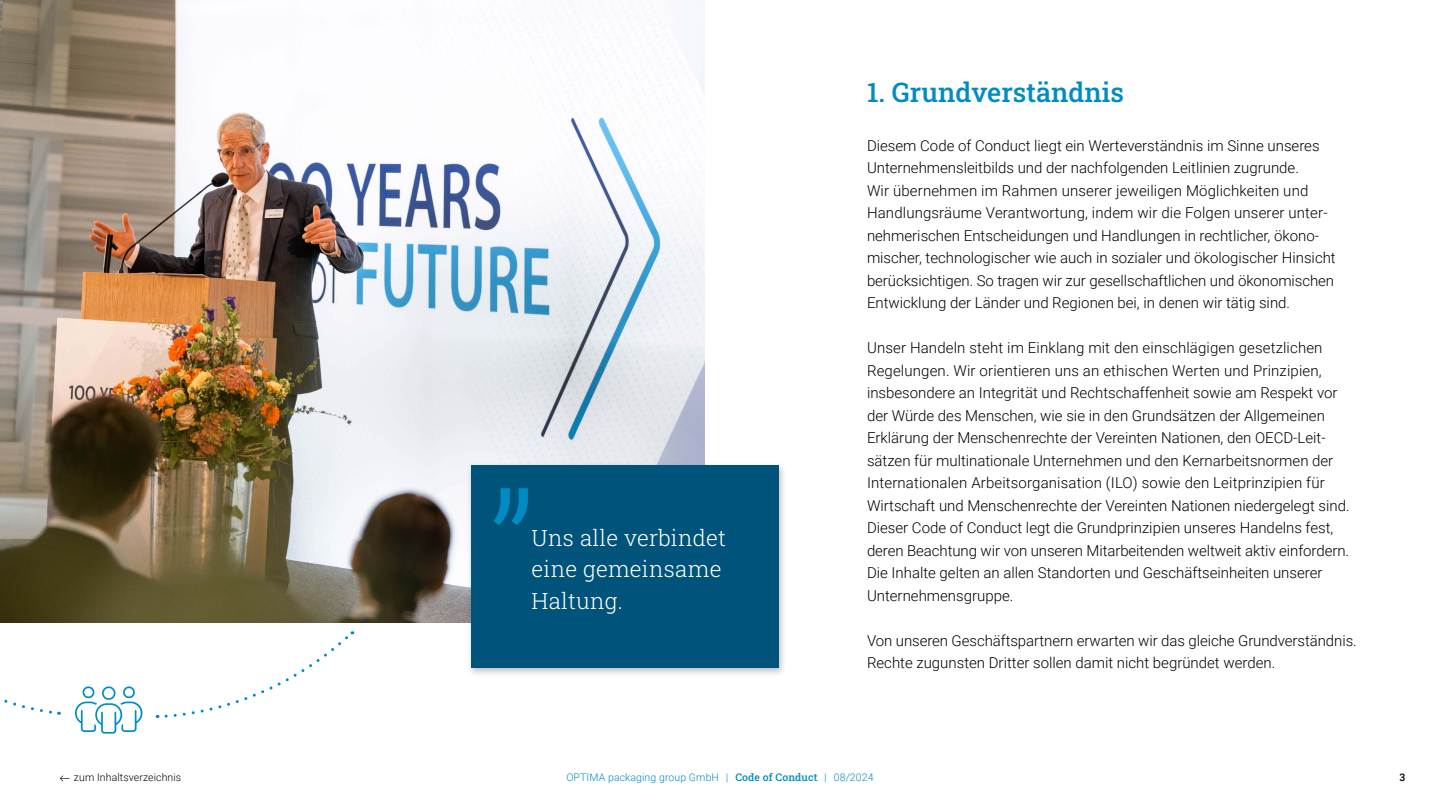
<style>
.page{position:relative;width:1440px;height:810px;background:#fff}
.page>*{position:absolute;margin:0;border:0;box-sizing:border-box;transform-origin:0 0}
.t1{font:500 27px "Roboto Slab";color:#008cc2}
.t2{font:300 22.5px/31.5px "Roboto Slab";letter-spacing:.01em;color:#fff}
.t3{font:300 15px/22.5px "Roboto";color:#000}
.t4{font:300 10.5px "Roboto";letter-spacing:.01em;color:#008cc2}
.t5{font:300 10.5px "Roboto";letter-spacing:.01em;color:#000}
.t6{font:500 10.5px "Roboto";color:#000}
.s1{font-family:"Roboto Slab"}
.s2{font-family:"Roboto Slab";font-weight:500}
</style>
<div class="page">
<img style="left:0;top:0;width:705px;height:622px">
<svg style="left:4px;top:699px;width:55px;height:16px"></svg>
<svg style="left:157px;top:631px;width:196px;height:87px"></svg>
<div style="left:466px;top:462px;width:321px;height:215px;background:#000;opacity:.25"></div>
<div style="left:471px;top:466px;width:307px;height:202px;background:#00547c"></div>
<svg style="left:493px;top:488px;width:35px;height:37px"></svg>
<h2 class="t2" style="left:532px;top:521px;width:196px">Uns alle verbindet eine gemeinsame<br>Haltung.</h2>
<h1 class="t1" style="left:867px;top:74px;width:259px">1. Grundverständnis</h1>
<p class="t3" style="left:867px;top:134px;width:470px">Diesem Code of Conduct liegt ein Werteverständnis im Sinne unseres Unternehmensleitbilds und der nachfolgenden Leitlinien zugrunde.<br>Wir übernehmen im Rahmen unserer jeweiligen Möglichkeiten und Handlungsräume Verantwortung, indem wir die Folgen unserer unter&shy;nehmerischen Entscheidungen und Handlungen in rechtlicher, ökono&shy;mischer, technologischer wie auch in sozialer und ökologischer Hinsicht berücksichtigen. So tragen wir zur gesellschaftlichen und ökonomischen Entwicklung der Länder und Regionen bei, in denen wir tätig sind.</p>
<p class="t3" style="left:867px;top:336px;width:484px">Unser Handeln steht im Einklang mit den einschlägigen gesetzlichen Regelungen. Wir orientieren uns an ethischen Werten und Prinzipien, insbesondere an Integrität und Rechtschaffenheit sowie am Respekt vor der Würde des Menschen, wie sie in den Grundsätzen der Allgemeinen Erklärung der Menschenrechte der Vereinten Nationen, den OECD-Leit-- sätzen für multinationale Unternehmen und den Kernarbeitsnormen der Internationalen Arbeitsorganisation (ILO) sowie den Leitprinzipien für Wirtschaft und Menschenrechte der Vereinten Nationen niedergelegt sind.<br>Dieser Code of Conduct legt die Grundprinzipien unseres Handelns fest, deren Beachtung wir von unseren Mitarbeitenden weltweit aktiv einfordern.<br>Die Inhalte gelten an allen Standorten und Geschäftseinheiten unserer Unternehmensgruppe.</p>
<p class="t3" style="left:867px;top:629px;width:491px">Von unseren Geschäftspartnern erwarten wir das gleiche Grundverständnis.<br>Rechte zugunsten Dritter sollen damit nicht begründet werden.</p>
<p class="t5" style="left:74px;top:770px;width:109px">zum Inhaltsverzeichnis</p>
<p class="t4" style="left:566px;top:770px;width:309px">OPTIMA packaging group GmbH <span class="s1">|</span> <span class="s2">Code of Conduct</span> <span class="s1">|</span> 08/2024</p>
<p class="t6" style="left:1400px;top:770px;width:7px">3</p>
</div>
